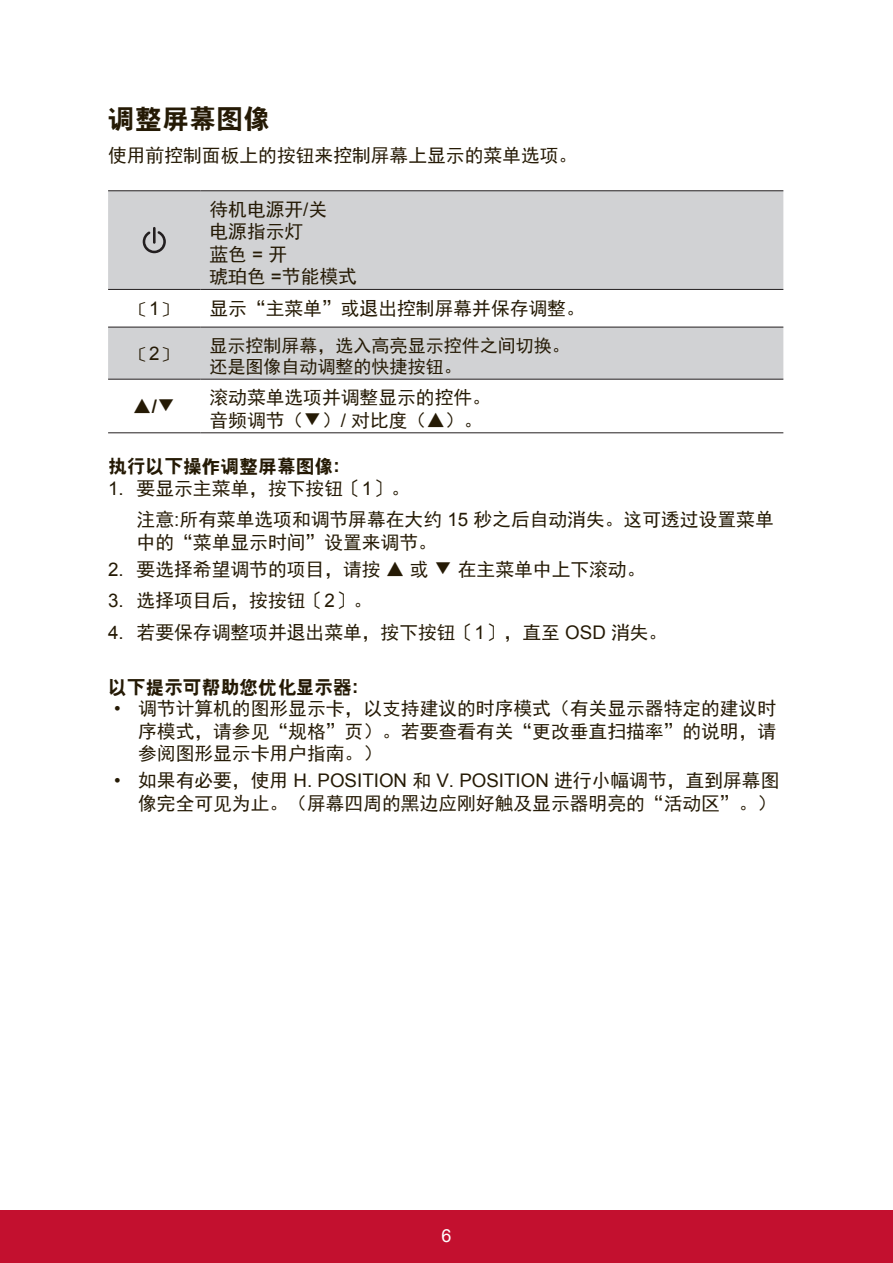
<style>
.page{position:relative;width:893px;height:1263px;background:#fff}
.page>*{position:absolute;margin:0;border:0;box-sizing:border-box;transform-origin:0 0}
.t1{font:27px "RS Cu Hei";color:#251a05}
.t2{font:18.75px/22.5px "Sim Hei";color:#251a05}
.t3{font:18.75px "Arial";color:#251a05}
.t4{font:18.75px "RS Cu Hei";color:#251a05}
.t5{font:18px/21.6px "Sim Hei";color:#251a05}
.t6{font:18px "Arial";color:#fff}
.s1{font-family:"Arial"}
.s2{font-family:"Arial";font-weight:700}
.s3{font-family:"Sim Hei"}
</style>
<div class="page">
<div style="left:0;top:1210px;width:892px;height:53px;background:#c3102f"></div>
<svg style="left:108px;top:191px;width:675px;height:188px;fill:#d1d2d4"></svg>
<hr style="left:108px;top:190px;width:92px;height:1px;background:#231f20">
<hr style="left:108px;top:289px;width:92px;height:1px;background:#231f20">
<hr style="left:108px;top:327px;width:92px;height:1px;background:#231f20">
<hr style="left:108px;top:379px;width:92px;height:1px;background:#231f20">
<hr style="left:108px;top:432px;width:92px;height:1px;background:#231f20">
<hr style="left:200px;top:190px;width:583px;height:1px;background:#231f20">
<hr style="left:200px;top:289px;width:583px;height:1px;background:#231f20">
<hr style="left:200px;top:327px;width:583px;height:1px;background:#231f20">
<hr style="left:200px;top:379px;width:583px;height:1px;background:#231f20">
<hr style="left:200px;top:432px;width:583px;height:1px;background:#231f20">
<svg style="left:143px;top:227px;width:23px;height:26px"></svg>
<h1 class="t1" style="left:108px;top:106px;width:163px">调整屏幕图像</h1>
<p class="t2" style="left:108px;top:144px;width:470px">使用前控制面板上的按钮来控制屏幕上显示的菜单选项。</p>
<p class="t2" style="left:209px;top:198px;width:149px">待机电源开<span class="s1">/</span>关<br>电源指示灯<br>蓝色 <span class="s1">=</span> 开<br>琥珀色 <span class="s1">=</span>节能模式</p>
<p class="t4" style="left:130px;top:300px;width:49px">〔<span class="s1">1</span>〕</p>
<p class="t2" style="left:209px;top:297px;width:376px">显示“主菜单”或退出控制屏幕并保存调整。</p>
<p class="t4" style="left:130px;top:345px;width:49px">〔<span class="s1">2</span>〕</p>
<p class="t5" style="left:209px;top:334px;width:361px">显示控制屏幕，选入高亮显示控件之间切换。还是图像自动调整的快捷按钮。</p>
<p class="t2" style="left:133px;top:395px;width:44px">▲<span class="s2">/</span>▼</p>
<p class="t2" style="left:209px;top:386px;width:283px">滚动菜单选项并调整显示的控件。音频调节（▼）<span class="s1">/</span> 对比度（▲）。</p>
<p class="t4" style="left:108px;top:457px;width:233px">执行以下操作调整屏幕图像<span class="s2">:</span></p>
<p class="t2" style="left:137px;top:472px;width:638px;line-height:31.5px;text-indent:-28px"><span class="s1">1.</span> 要显示主菜单，按下按钮〔<span class="s1">1</span>〕。<br>注意<span class="s1">:</span>所有菜单选项和调节屏幕在大约 <span class="s1">15</span> 秒之后自动消失。这可透过设置菜单</p>
<p class="t2" style="left:137px;top:531px;width:301px">中的“菜单显示时间”设置来调节。</p>
<p class="t2" style="left:108px;top:558px;width:538px"><span class="s1">2.</span> 要选择希望调节的项目，请按 ▲ 或 ▼ 在主菜单中上下滚动。</p>
<p class="t2" style="left:108px;top:589px;width:265px"><span class="s1">3.</span> 选择项目后，按按钮〔<span class="s1">2</span>〕。</p>
<p class="t2" style="left:108px;top:621px;width:560px"><span class="s1">4.</span> 若要保存调整项并退出菜单，按下按钮〔<span class="s1">1</span>〕，直至 <span class="s1">OSD</span> 消失。</p>
<p class="t4" style="left:108px;top:678px;width:251px">以下提示可帮助您优化显示器<span class="s2">:</span></p>
<p class="t2" style="left:138px;top:697px;width:639px;text-align:justify;text-indent:-24px"><span class="s1">•</span> 调节计算机的图形显示卡，以支持建议的时序模式（有关显示器特定的建议时序模式，请参见“规格”页）。若要查看有关“更改垂直扫描率”的说明，请参阅图形显示卡用户指南。）</p>
<p class="t3" style="left:114px;top:768px;width:666px">• <span class="s3">如果有必要，使用</span> H. POSITION <span class="s3">和</span> V. POSITION <span class="s3">进行小幅调节，直到屏幕图</span></p>
<p class="t2" style="left:138px;top:792px;width:639px">像完全可见为止。（屏幕四周的黑边应刚好触及显示器明亮的“活动区”。）</p>
<p class="t6" style="left:441px;top:1223px;width:12px">6</p>
</div>
